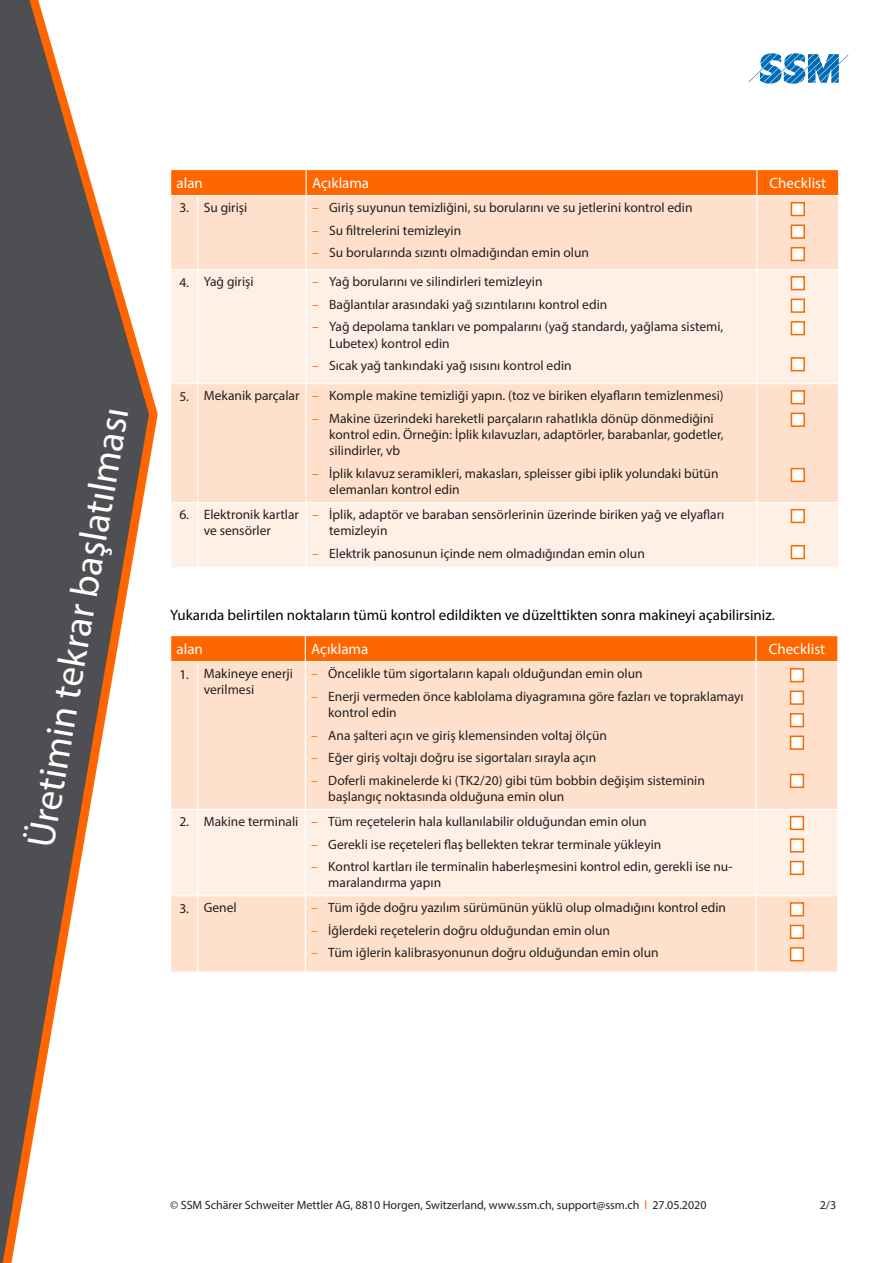
<style>
.page{position:relative;width:893px;height:1263px;background:#fff}
.page>*{position:absolute;margin:0;border:0;box-sizing:border-box;transform-origin:0 0}
.t1{font:39px "Myriad Pro";color:#fff}
.t2{font:15px "Myriad Pro";color:#000}
.t3{font:15px "Myriad Pro";color:#fff}
.t4{font:13.5px/16.2px "Myriad Pro";color:#231f20}
.t5{font:12px "Myriad Pro";color:#231f20}
.s1{color:#f60}
</style>
<div class="page">
<svg style="left:748px;top:53px;width:100px;height:31px"></svg>
<svg style="left:0;top:0;width:149px;height:1263px;fill:#4e4f53"></svg>
<div style="left:171px;top:196px;width:667px;height:73px;background:#ffe0cc"></div>
<svg style="left:171px;top:270px;width:667px;height:297px;fill:#fff0e6"></svg>
<hr style="left:197px;top:196px;width:1px;height:73px;background:#fff">
<hr style="left:306px;top:196px;width:1px;height:73px;background:#fff">
<hr style="left:756px;top:196px;width:1px;height:73px;background:#fff">
<svg style="left:171px;top:383px;width:26px;height:1px"></svg>
<hr style="left:198px;top:383px;width:108px;height:1px;background:#fff">
<hr style="left:757px;top:383px;width:81px;height:1px;background:#fff">
<svg style="left:171px;top:502px;width:26px;height:1px"></svg>
<hr style="left:198px;top:502px;width:108px;height:1px;background:#fff">
<hr style="left:757px;top:502px;width:81px;height:1px;background:#fff">
<div style="left:170px;top:170px;width:669px;height:26px;background:#f60"></div>
<hr style="left:197px;top:270px;width:1px;height:114px;background:#fff">
<hr style="left:306px;top:270px;width:1px;height:113px;background:#fff">
<hr style="left:756px;top:270px;width:1px;height:113px;background:#fff">
<hr style="left:197px;top:384px;width:1px;height:118px;background:#fff">
<hr style="left:306px;top:384px;width:1px;height:118px;background:#fff">
<hr style="left:756px;top:384px;width:1px;height:118px;background:#fff">
<hr style="left:197px;top:502px;width:1px;height:65px;background:#fff">
<hr style="left:306px;top:503px;width:1px;height:64px;background:#fff">
<hr style="left:756px;top:503px;width:1px;height:64px;background:#fff">
<hr style="left:306px;top:195px;width:451px;height:1px;background:#fff">
<hr style="left:306px;top:383px;width:451px;height:1px;background:#fff">
<hr style="left:306px;top:502px;width:451px;height:1px;background:#fff">
<div style="left:791px;top:202px;width:14px;height:14px;background:#fff;border:2px solid #f60"></div>
<div style="left:791px;top:224px;width:14px;height:15px;background:#fff;border:2px solid #f60"></div>
<div style="left:791px;top:247px;width:14px;height:14px;background:#fff;border:2px solid #f60"></div>
<div style="left:791px;top:276px;width:14px;height:14px;background:#fff;border:2px solid #f60"></div>
<div style="left:791px;top:299px;width:14px;height:14px;background:#fff;border:2px solid #f60"></div>
<div style="left:791px;top:321px;width:14px;height:14px;background:#fff;border:2px solid #f60"></div>
<div style="left:791px;top:357px;width:14px;height:14px;background:#fff;border:2px solid #f60"></div>
<div style="left:791px;top:390px;width:14px;height:14px;background:#fff;border:2px solid #f60"></div>
<div style="left:791px;top:413px;width:14px;height:14px;background:#fff;border:2px solid #f60"></div>
<div style="left:791px;top:468px;width:14px;height:14px;background:#fff;border:2px solid #f60"></div>
<div style="left:791px;top:509px;width:14px;height:14px;background:#fff;border:2px solid #f60"></div>
<div style="left:791px;top:545px;width:14px;height:14px;background:#fff;border:2px solid #f60"></div>
<div style="left:171px;top:662px;width:666px;height:309px;background:#ffe0cc"></div>
<div style="left:171px;top:810px;width:666px;height:85px;background:#fff0e6"></div>
<hr style="left:197px;top:662px;width:1px;height:147px;background:#fff">
<hr style="left:305px;top:662px;width:1px;height:147px;background:#fff">
<hr style="left:755px;top:662px;width:2px;height:147px;background:#fff">
<svg style="left:171px;top:809px;width:27px;height:1px"></svg>
<hr style="left:198px;top:809px;width:107px;height:1px;background:#fff">
<hr style="left:305px;top:809px;width:451px;height:1px;background:#fff">
<hr style="left:756px;top:809px;width:81px;height:1px;background:#fff">
<svg style="left:171px;top:895px;width:26px;height:1px"></svg>
<hr style="left:198px;top:895px;width:107px;height:1px;background:#fff">
<hr style="left:756px;top:895px;width:81px;height:1px;background:#fff">
<svg style="left:171px;top:971px;width:27px;height:1px"></svg>
<div style="left:170px;top:636px;width:668px;height:26px;background:#f60"></div>
<hr style="left:197px;top:810px;width:1px;height:86px;background:#fff">
<hr style="left:305px;top:810px;width:1px;height:85px;background:#fff">
<hr style="left:755px;top:810px;width:2px;height:85px;background:#fff">
<hr style="left:197px;top:896px;width:1px;height:75px;background:#fff">
<hr style="left:305px;top:896px;width:1px;height:75px;background:#fff">
<hr style="left:755px;top:896px;width:2px;height:75px;background:#fff">
<hr style="left:305px;top:661px;width:451px;height:1px;background:#fff">
<hr style="left:305px;top:895px;width:451px;height:1px;background:#fff">
<div style="left:790px;top:668px;width:14px;height:14px;background:#fff;border:2px solid #f60"></div>
<div style="left:790px;top:690px;width:14px;height:15px;background:#fff;border:2px solid #f60"></div>
<div style="left:790px;top:713px;width:14px;height:14px;background:#fff;border:2px solid #f60"></div>
<div style="left:790px;top:735px;width:14px;height:15px;background:#fff;border:2px solid #f60"></div>
<div style="left:790px;top:774px;width:14px;height:14px;background:#fff;border:2px solid #f60"></div>
<div style="left:790px;top:816px;width:14px;height:14px;background:#fff;border:2px solid #f60"></div>
<div style="left:790px;top:838px;width:14px;height:14px;background:#fff;border:2px solid #f60"></div>
<div style="left:790px;top:861px;width:14px;height:14px;background:#fff;border:2px solid #f60"></div>
<div style="left:790px;top:902px;width:14px;height:14px;background:#fff;border:2px solid #f60"></div>
<div style="left:790px;top:925px;width:14px;height:14px;background:#fff;border:2px solid #f60"></div>
<div style="left:790px;top:947px;width:14px;height:14px;background:#fff;border:2px solid #f60"></div>
<h1 class="t1" style="left:16px;top:843px;width:447px;rotate:-80deg">Üretimin tekrar başlatılması</h1>
<p class="t3" style="left:177px;top:174px;width:28px">alan</p>
<p class="t3" style="left:312px;top:174px;width:59px">Açıklama</p>
<p class="t3" style="left:770px;top:174px;width:58px">Checklist</p>
<p class="t4" style="left:179px;top:199px;width:70px">3. Su girişi</p>
<p class="t4" style="left:312px;top:199px;width:382px"><span class="s1">–</span> Giriş suyunun temizliğini, su borularını ve su jetlerini kontrol edin</p>
<p class="t4" style="left:312px;top:222px;width:151px"><span class="s1">–</span> Su filtrelerini temizleyin</p>
<p class="t4" style="left:312px;top:244px;width:278px"><span class="s1">–</span> Su borularında sızıntı olmadığından emin olun</p>
<p class="t4" style="left:179px;top:273px;width:76px">4. Yağ girişi</p>
<p class="t4" style="left:312px;top:273px;width:232px"><span class="s1">–</span> Yağ borularını ve silindirleri temizleyin</p>
<p class="t4" style="left:312px;top:296px;width:297px"><span class="s1">–</span> Bağlantılar arasındaki yağ sızıntılarını kontrol edin</p>
<p class="t4" style="left:329px;top:319px;width:396px;text-indent:-17px"><span class="s1">–</span> Yağ depolama tankları ve pompalarını (yağ standardı, yağlama sistemi,<br>Lubetex) kontrol edin</p>
<p class="t4" style="left:312px;top:357px;width:261px"><span class="s1">–</span> Sıcak yağ tankındaki yağ ısısını kontrol edin</p>
<p class="t4" style="left:179px;top:387px;width:546px">5. Mekanik parçalar <span class="s1">–</span> Komple makine temizliği yapın. (toz ve biriken elyafların temizlenmesi)</p>
<p class="t4" style="left:329px;top:410px;width:396px;text-indent:-17px"><span class="s1">–</span> Makine üzerindeki hareketli parçaların rahatlıkla dönüp dönmediğini kontrol edin. Örneğin: İplik kılavuzları, adaptörler, barabanlar, godetler, silindirler, vb</p>
<p class="t4" style="left:329px;top:465px;width:391px;text-indent:-17px"><span class="s1">–</span> İplik kılavuz seramikleri, makasları, spleisser gibi iplik yolundaki bütün elemanları kontrol edin</p>
<p class="t4" style="left:179px;top:506px;width:121px;text-align:center">6. Elektronik kartlar ve sensörler</p>
<p class="t4" style="left:329px;top:506px;width:397px;text-indent:-17px"><span class="s1">–</span> İplik, adaptör ve baraban sensörlerinin üzerinde biriken yağ ve elyafları temizleyin</p>
<p class="t4" style="left:312px;top:545px;width:334px"><span class="s1">–</span> Elektrik panosunun içinde nem olmadığından emin olun</p>
<p class="t2" style="left:170px;top:605px;width:606px">Yukarıda belirtilen noktaların tümü kontrol edildikten ve düzelttikten sonra makineyi açabilirsiniz.</p>
<p class="t3" style="left:177px;top:640px;width:28px">alan</p>
<p class="t3" style="left:311px;top:640px;width:59px">Açıklama</p>
<p class="t3" style="left:769px;top:640px;width:58px">Checklist</p>
<p class="t4" style="left:204px;top:665px;width:91px;text-indent:-24px">1. Makineye enerji verilmesi</p>
<p class="t4" style="left:311px;top:665px;width:333px"><span class="s1">–</span> Öncelikle tüm sigortaların kapalı olduğundan emin olun</p>
<p class="t4" style="left:328px;top:688px;width:417px;text-indent:-17px"><span class="s1">–</span> Enerji vermeden önce kablolama diyagramına göre fazları ve topraklamayı kontrol edin</p>
<p class="t4" style="left:311px;top:727px;width:297px"><span class="s1">–</span> Ana şalteri açın ve giriş klemensinden voltaj ölçün</p>
<p class="t4" style="left:311px;top:749px;width:286px"><span class="s1">–</span> Eğer giriş voltajı doğru ise sigortaları sırayla açın</p>
<p class="t4" style="left:328px;top:772px;width:378px;text-indent:-17px"><span class="s1">–</span> Doferli makinelerde ki (TK2/20) gibi tüm bobbin değişim sisteminin başlangıç noktasında olduğuna emin olun</p>
<p class="t4" style="left:179px;top:813px;width:469px">2. Makine terminali <span class="s1">–</span> Tüm reçetelerin hala kullanılabilir olduğundan emin olun</p>
<p class="t4" style="left:311px;top:836px;width:352px"><span class="s1">–</span> Gerekli ise reçeteleri flaş bellekten tekrar terminale yükleyin</p>
<p class="t4" style="left:328px;top:858px;width:406px;text-indent:-17px"><span class="s1">–</span> Kontrol kartları ile terminalin haberleşmesini kontrol edin, gerekli ise nu&shy;maralandırma yapın</p>
<p class="t4" style="left:179px;top:899px;width:59px">3. Genel</p>
<p class="t4" style="left:311px;top:899px;width:416px"><span class="s1">–</span> Tüm iğde doğru yazılım sürümünün yüklü olup olmadığını kontrol edin</p>
<p class="t4" style="left:311px;top:922px;width:300px"><span class="s1">–</span> İğlerdeki reçetelerin doğru olduğundan emin olun</p>
<p class="t4" style="left:311px;top:945px;width:349px"><span class="s1">–</span> Tüm iğlerin kalibrasyonunun doğru olduğundan emin olun</p>
<p class="t5" style="left:170px;top:1197px;width:538px">© SSM Schärer Schweiter Mettler AG, 8810 Horgen, Switzerland, www.ssm.ch, support@ssm.ch <span class="s1">l</span> 27.05.2020</p>
<p class="t5" style="left:820px;top:1197px;width:18px">2/3</p>
</div>
